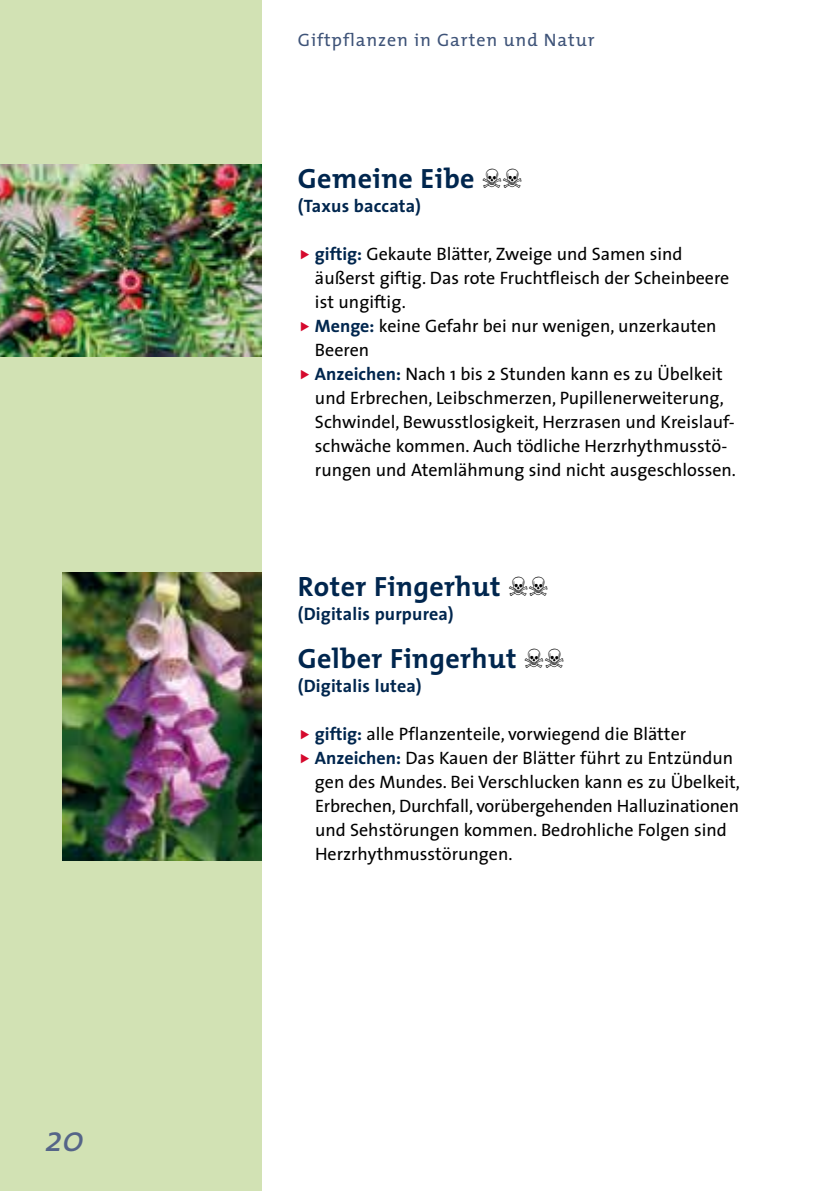
<style>
.page{position:relative;width:840px;height:1191px;background:#fff}
.page>*{position:absolute;margin:0;border:0;box-sizing:border-box;transform-origin:0 0}
.t1{font:italic 36px "The Sans";color:#556588}
.t2{font:700 28px "The Mix";letter-spacing:.015em;color:#00264e}
.t3{font:18px/24px "The Sans";color:#000}
.t4{font:700 18px "The Sans";letter-spacing:.01em;color:#00264e}
.t5{font:18px "The Mix";letter-spacing:.05em;color:#3e5378}
.s1{font-family:"Medical Pharmaceutical P01";font-weight:400;font-size:21px;color:#000}
.s2{font-weight:700;color:#00264e}
</style>
<div class="page">
<div style="left:0;top:0;width:261px;height:1191px;background:#d2e2b4"></div>
<img style="left:0;top:164px;width:261px;height:192px">
<img style="left:62px;top:572px;width:199px;height:288px">
<h1 class="t1" style="left:45px;top:1108px;width:40px">20</h1>
<p class="t5" style="left:298px;top:25px;width:298px">Giftpflanzen in Garten und Natur</p>
<h2 class="t2" style="left:298px;top:155px;width:226px">Gemeine Eibe <span class="s1">hh</span></h2>
<p class="t4" style="left:298px;top:191px;width:124px">(Taxus baccata)</p>
<p class="t3" style="left:315px;top:241px;width:422px"><span class="s2">giftig:</span> Gekaute Blätter, Zweige und Samen sind äußerst giftig. Das rote Fruchtfleisch der Scheinbeere ist ungiftig.<br><span class="s2">Menge:</span> keine Gefahr bei nur wenigen, unzerkauten Beeren<br><span class="s2">Anzeichen:</span> Nach 1 bis 2 Stunden kann es zu Übelkeit und Erbrechen, Leibschmerzen, Pupillenerweiterung, Schwindel, Bewusstlosigkeit, Herzrasen und Kreislauf&shy;schwäche kommen. Auch tödliche Herzrhythmusstö&shy;rungen und Atemlähmung sind nicht ausgeschlossen.</p>
<h2 class="t2" style="left:298px;top:563px;width:252px">Roter Fingerhut <span class="s1">hh</span></h2>
<p class="t4" style="left:298px;top:599px;width:157px">(Digitalis purpurea)</p>
<h2 class="t2" style="left:298px;top:635px;width:268px">Gelber Fingerhut <span class="s1">hh</span></h2>
<p class="t4" style="left:298px;top:671px;width:125px">(Digitalis lutea)</p>
<p class="t3" style="left:315px;top:721px;width:426px"><span class="s2">giftig:</span> alle Pflanzenteile, vorwiegend die Blätter <span class="s2">Anzeichen:</span> Das Kauen der Blätter führt zu Entzündun gen des Mundes. Bei Verschlucken kann es zu Übelkeit, Erbrechen, Durchfall, vorübergehenden Halluzinationen und Sehstörungen kommen. Bedrohliche Folgen sind Herzrhythmusstörungen.</p>
</div>
